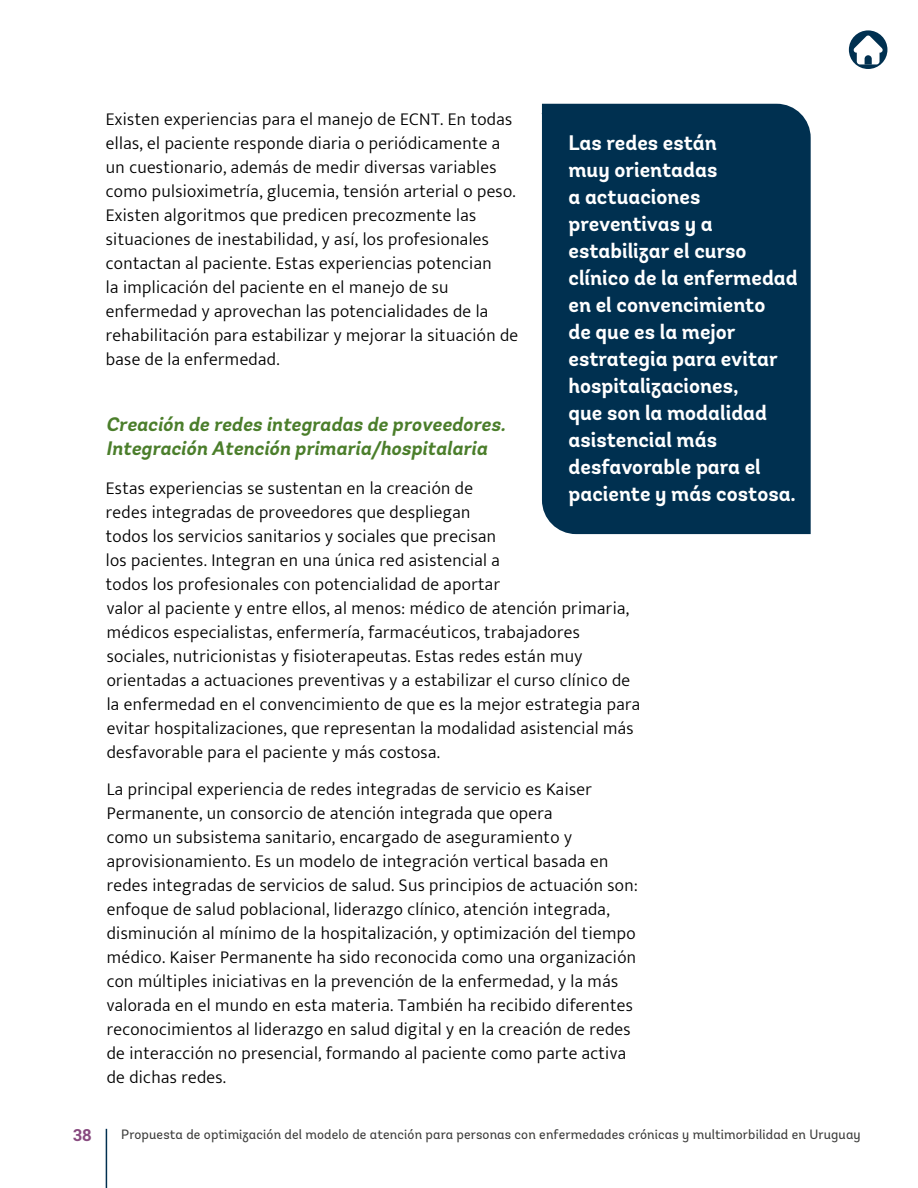
<style>
.page{position:relative;width:918px;height:1188px;background:#fff}
.page>*{position:absolute;margin:0;border:0;box-sizing:border-box;transform-origin:0 0}
.t1{font:700 21px/27px "Andes";color:#fff}
.t2{font:italic 700 19.5px/23.4px "Andes";color:#4b7e2b}
.t3{font:300 18px/24px "Mukta Mahee";letter-spacing:.02em;color:#000}
.t4{font:700 16.5px "Roboto";color:#884a7f}
.t5{font:13.5px "Andes";letter-spacing:.01em;color:#3c3c3b}
</style>
<div class="page">
<hr style="left:106px;top:1129px;width:1px;height:59px;background:#003050">
<div style="left:542px;top:104px;width:269px;height:430px;background:#003050"></div>
<div style="left:849px;top:30px;width:38px;height:39px;background:#003050;border-radius:50%"></div>
<svg style="left:854px;top:36px;width:29px;height:29px"></svg>
<p class="t3" style="left:106px;top:107px;width:414px">Existen experiencias para el manejo de ECNT. En todas ellas, el paciente responde diaria o periódicamente a un cuestionario, además de medir diversas variables como pulsioximetría, glucemia, tensión arterial o peso.<br>Existen algoritmos que predicen precozmente las situaciones de inestabilidad, y así, los profesionales contactan al paciente. Estas experiencias potencian<br>la implicación del paciente en el manejo de su enfermedad y aprovechan las potencialidades de la rehabilitación para estabilizar y mejorar la situación de base de la enfermedad.</p>
<p class="t2" style="left:106px;top:413px;width:405px">Creación de redes integradas de proveedores.<br>Integración Atención primaria/hospitalaria</p>
<p class="t3" style="left:106px;top:475px;width:396px">Estas experiencias se sustentan en la creación de redes integradas de proveedores que despliegan todos los servicios sanitarios y sociales que precisan los pacientes. Integran en una única red asistencial a todos los profesionales con potencialidad de aportar</p>
<p class="t1" style="left:569px;top:130px;width:231px">Las redes están<br>muy orientadas<br>a actuaciones preventivas y a estabilizar el curso clínico de la enfermedad en el convencimiento<br>de que es la mejor estrategia para evitar hospitalizaciones,<br>que son la modalidad asistencial más desfavorable para el paciente y más costosa.</p>
<p class="t3" style="left:107px;top:596px;width:535px">valor al paciente y entre ellos, al menos: médico de atención primaria, médicos especialistas, enfermería, farmacéuticos, trabajadores sociales, nutricionistas y fisioterapeutas. Estas redes están muy orientadas a actuaciones preventivas y a estabilizar el curso clínico de la enfermedad en el convencimiento de que es la mejor estrategia para evitar hospitalizaciones, que representan la modalidad asistencial más desfavorable para el paciente y más costosa.</p>
<p class="t3" style="left:107px;top:776px;width:532px">La principal experiencia de redes integradas de servicio es Kaiser Permanente, un consorcio de atención integrada que opera<br>como un subsistema sanitario, encargado de aseguramiento y aprovisionamiento. Es un modelo de integración vertical basada en redes integradas de servicios de salud. Sus principios de actuación son: enfoque de salud poblacional, liderazgo clínico, atención integrada, disminución al mínimo de la hospitalización, y optimización del tiempo médico. Kaiser Permanente ha sido reconocida como una organización con múltiples iniciativas en la prevención de la enfermedad, y la más valorada en el mundo en esta materia. También ha recibido diferentes reconocimientos al liderazgo en salud digital y en la creación de redes de interacción no presencial, formando al paciente como parte activa de dichas redes.</p>
<p class="t4" style="left:73px;top:1123px;width:20px">38</p>
<p class="t5" style="left:121px;top:1126px;width:741px">Propuesta de optimización del modelo de atención para personas con enfermedades crónicas y multimorbilidad en Uruguay</p>
</div>
